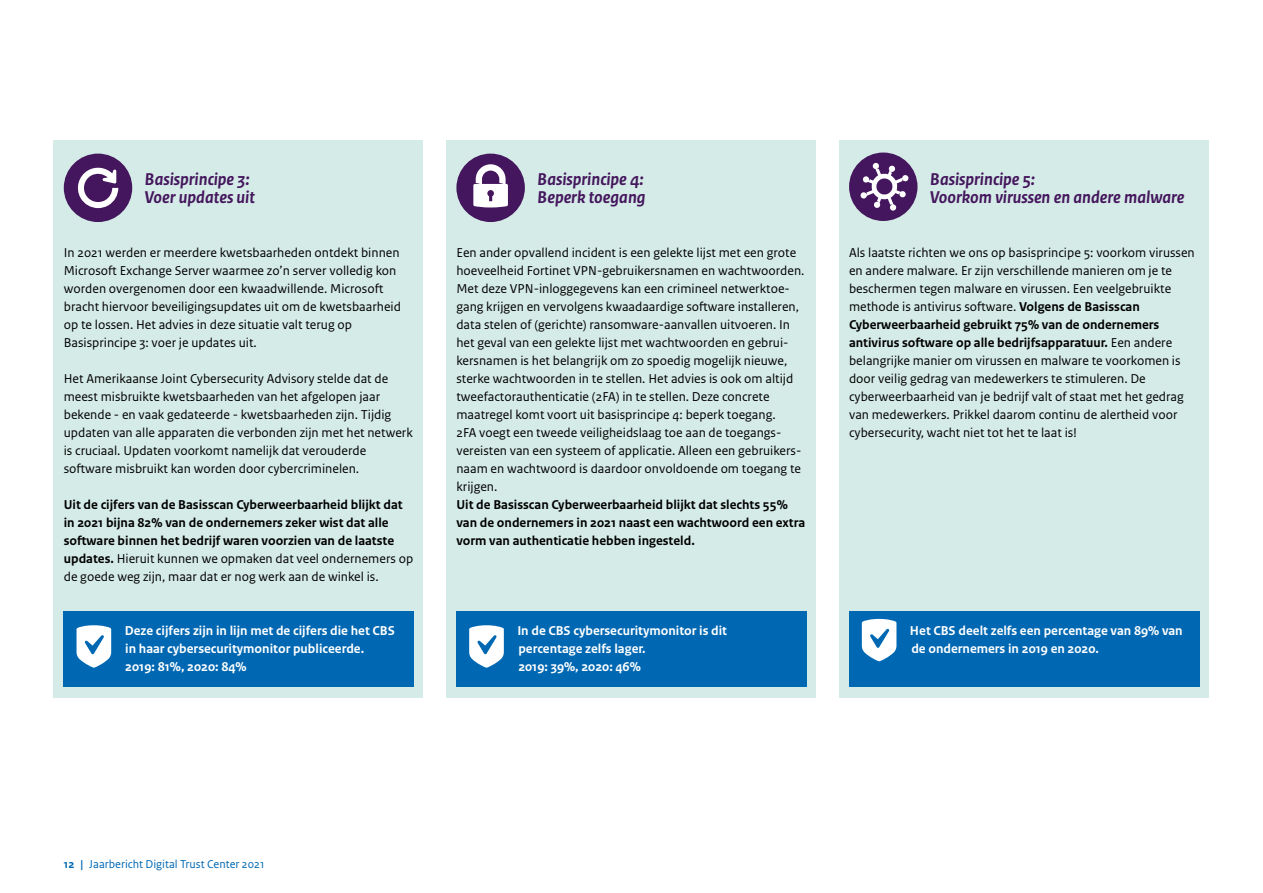
<style>
.page{position:relative;width:1263px;height:893px;background:#fff}
.page>*{position:absolute;margin:0;border:0;box-sizing:border-box;transform-origin:0 0}
.H3_RO_Alineakop_Sans{font:italic 700 18px/18px "Rijksoverheid Sans Text";color:#44165d}
.P_RO_Broodtekst_Sans{font:13.5px/18px "Rijksoverheid Sans Text";color:#000}
.P_RO_Broodtekst_Sans-2{font:700 13.5px/18px "Rijksoverheid Sans Text";color:#000}
.P_RO_Kader_Broodteks{font:700 13.5px/18px "Rijksoverheid Sans Text";color:#fff}
.t1{font:12px "Rijksoverheid Sans Text";color:#0068b3}
.s1{font-weight:400}
.s2{font-weight:700}
</style>
<div class="page">
<div style="left:839px;top:140px;width:370px;height:557px;background:#d5ebe7"></div>
<div style="left:446px;top:140px;width:370px;height:557px;background:#d5ebe7"></div>
<div style="left:53px;top:140px;width:370px;height:557px;background:#d5ebe7"></div>
<div style="left:64px;top:611px;width:350px;height:57px;background:#0068b3"></div>
<div style="left:64px;top:647px;width:350px;height:39px;background:#0068b3"></div>
<div style="left:64px;top:154px;width:68px;height:68px;background:#44165d;border-radius:50%"></div>
<svg style="left:77px;top:167px;width:41px;height:41px"></svg>
<svg style="left:77px;top:625px;width:34px;height:43px"></svg>
<div style="left:456px;top:611px;width:350px;height:57px;background:#0068b3"></div>
<div style="left:456px;top:647px;width:350px;height:39px;background:#0068b3"></div>
<div style="left:456px;top:154px;width:69px;height:68px;background:#44165d;border-radius:50%"></div>
<svg style="left:473px;top:164px;width:35px;height:43px"></svg>
<svg style="left:469px;top:625px;width:35px;height:43px"></svg>
<div style="left:849px;top:611px;width:350px;height:57px;background:#0068b3"></div>
<div style="left:849px;top:647px;width:350px;height:39px;background:#0068b3"></div>
<div style="left:849px;top:153px;width:68px;height:68px;background:#44165d;border-radius:50%"></div>
<svg style="left:860px;top:162px;width:49px;height:49px"></svg>
<svg style="left:862px;top:619px;width:34px;height:42px"></svg>
<h3 class="H3_RO_Alineakop_Sans" style="left:145px;top:170px;width:112px">Basisprincipe 3:<br>Voer updates uit</h3>
<p class="P_RO_Broodtekst_Sans" style="left:64px;top:244px;width:339px">In 2021 werden er meerdere kwetsbaarheden ontdekt binnen Microsoft Exchange Server waarmee zo’n server volledig kon worden overgenomen door een kwaadwillende. Microsoft bracht hiervoor beveiligingsupdates uit om de kwetsbaarheid op te lossen. Het advies in deze situatie valt terug op Basisprincipe 3: voer je updates uit.</p>
<p class="P_RO_Broodtekst_Sans" style="left:64px;top:370px;width:350px">Het Amerikaanse Joint Cybersecurity Advisory stelde dat de meest misbruikte kwetsbaarheden van het afgelopen jaar bekende - en vaak gedateerde - kwetsbaarheden zijn. Tijdig updaten van alle apparaten die verbonden zijn met het netwerk is cruciaal. Updaten voorkomt namelijk dat verouderde software misbruikt kan worden door cybercriminelen.</p>
<p class="P_RO_Broodtekst_Sans-2" style="left:64px;top:496px;width:351px">Uit de cijfers van de Basisscan Cyberweerbaarheid blijkt dat in 2021 bijna 82% van de ondernemers zeker wist dat alle software binnen het bedrijf waren voorzien van de laatste updates. <span class="s1">Hieruit kunnen we opmaken dat veel ondernemers op de goede weg zijn, maar dat er nog werk aan de winkel is.</span></p>
<p class="P_RO_Kader_Broodteks" style="left:125px;top:622px;width:272px">Deze cijfers zijn in lijn met de cijfers die het CBS in haar cybersecuritymonitor publiceerde.</p>
<p class="P_RO_Kader_Broodteks" style="left:125px;top:658px;width:123px">2019: 81%, 2020: 84%</p>
<h3 class="H3_RO_Alineakop_Sans" style="left:538px;top:170px;width:110px">Basisprincipe 4:<br>Beperk toegang</h3>
<p class="P_RO_Broodtekst_Sans" style="left:456px;top:244px;width:350px">Een ander opvallend incident is een gelekte lijst met een grote hoeveelheid Fortinet VPN-gebruikersnamen en wachtwoorden.<br>Met deze VPN-inloggegevens kan een crimineel netwerktoe&shy;gang krijgen en vervolgens kwaadaardige software installeren, data stelen of (gerichte) ransomware-aanvallen uitvoeren. In het geval van een gelekte lijst met wachtwoorden en gebrui&shy;kersnamen is het belangrijk om zo spoedig mogelijk nieuwe, sterke wachtwoorden in te stellen. Het advies is ook om altijd tweefactorauthenticatie (2FA) in te stellen. Deze concrete maatregel komt voort uit basisprincipe 4: beperk toegang.<br>2FA voegt een tweede veiligheidslaag toe aan de toegangs&shy;vereisten van een systeem of applicatie. Alleen een gebruikers&shy;naam en wachtwoord is daardoor onvoldoende om toegang te krijgen.</p>
<p class="P_RO_Broodtekst_Sans-2" style="left:456px;top:496px;width:350px">Uit de Basisscan Cyberweerbaarheid blijkt dat slechts 55% van de ondernemers in 2021 naast een wachtwoord een extra vorm van authenticatie hebben ingesteld.</p>
<p class="P_RO_Kader_Broodteks" style="left:517px;top:622px;width:211px">In de CBS cybersecuritymonitor is dit percentage zelfs lager.</p>
<p class="P_RO_Kader_Broodteks" style="left:518px;top:658px;width:124px">2019: 39%, 2020: 46%</p>
<h3 class="H3_RO_Alineakop_Sans" style="left:930px;top:170px;width:256px">Basisprincipe 5:<br>Voorkom virussen en andere malware</h3>
<p class="P_RO_Broodtekst_Sans" style="left:849px;top:244px;width:347px">Als laatste richten we ons op basisprincipe 5: voorkom virussen en andere malware. Er zijn verschillende manieren om je te beschermen tegen malware en virussen. Een veelgebruikte methode is antivirus software. <span class="s2">Volgens de Basisscan Cyberweerbaarheid gebruikt 75% van de ondernemers antivirus software op alle bedrijfsapparatuur.</span> Een andere belangrijke manier om virussen en malware te voorkomen is door veilig gedrag van medewerkers te stimuleren. De cyberweerbaarheid van je bedrijf valt of staat met het gedrag van medewerkers. Prikkel daarom continu de alertheid voor cybersecurity, wacht niet tot het te laat is!</p>
<p class="P_RO_Kader_Broodteks" style="left:910px;top:622px;width:274px">Het CBS deelt zelfs een percentage van 89% van de ondernemers in 2019 en 2020.</p>
<p class="t1" style="left:64px;top:857px;width:202px"><span class="s2">12 |</span> Jaarbericht Digital Trust Center 2021</p>
</div>
